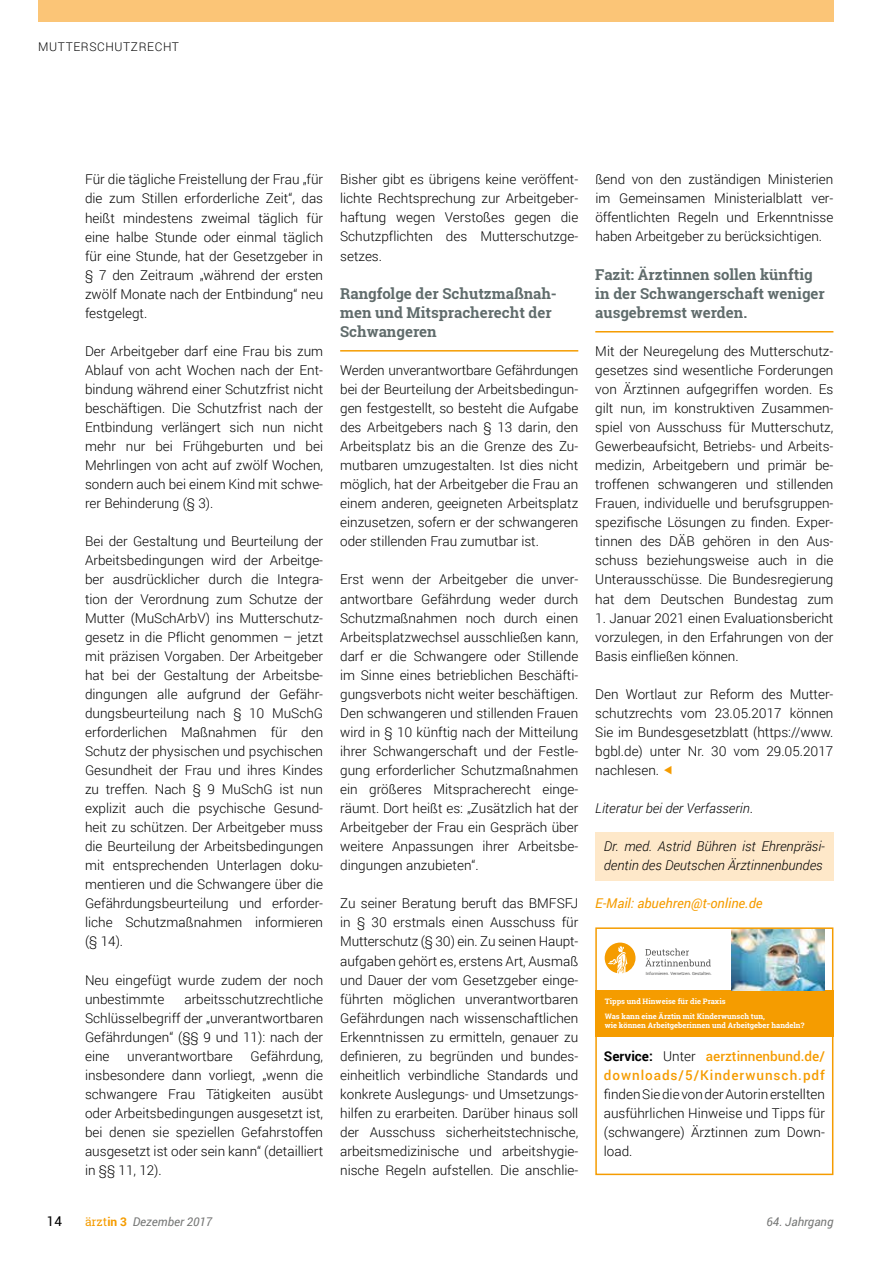
<style>
.page{position:relative;width:893px;height:1263px;background:#fff}
.page>*{position:absolute;margin:0;border:0;box-sizing:border-box;transform-origin:0 0}
.t1{font:700 15px/19px "Roboto Slab";color:#606c6c}
.t2{font:300 13.5px/19px "Roboto";color:#000;text-align:justify}
.t3{font:italic 300 13.5px/19px "Roboto";color:#000}
.t4{font:500 13.5px/19px "Roboto";letter-spacing:.07em;color:#f59c00}
.t5{font:italic 13.5px "Roboto";color:#f59c00}
.t6{font:13.5px "Roboto";color:#000}
.t7{font:italic 12px "Roboto";color:#767776}
.t8{font:300 12px "Roboto";letter-spacing:.05em;color:#000}
.t9{font:700 7.5px/14.2px "Roboto Slab";color:#fff}
.t10{font:4.35px "Roboto";color:#575756}
.s1{font-style:normal}
.s2{font-size:4.8px}
.s3{font-weight:700;color:#000}
.s4{font-weight:300;color:#000}
.s5{font-family:"Roboto Slab";font-style:normal;color:#f59c00}
.s6{font-weight:700;font-style:normal;color:#f59c00}
</style>
<div class="page">
<div style="left:38px;top:0;width:795px;height:21px;background:#fbc577"></div>
<div style="left:595px;top:832px;width:238px;height:48px;background:#fee8c9"></div>
<hr style="left:595px;top:331px;width:238px;height:1px;background:#f59c00">
<hr style="left:340px;top:350px;width:238px;height:2px;background:#f59c00">
<svg style="left:645px;top:948px;width:66px;height:18px"></svg>
<svg style="left:605px;top:942px;width:30px;height:31px"></svg>
<div style="left:595px;top:991px;width:238px;height:46px;background:#f59c00"></div>
<img style="left:732px;top:930px;width:93px;height:61px">
<div style="left:595px;top:927px;width:238px;height:248px;border:2px solid #f59c00"></div>
<p class="t8" style="left:38px;top:38px;width:142px">MUTTERSCHUTZRECHT</p>
<p class="t2" style="left:85px;top:170px;width:240px">Für die tägliche Freistellung der Frau „für die zum Stillen erforderliche Zeit“, das heißt mindestens zweimal täglich für eine halbe Stunde oder einmal täglich für eine Stunde, hat der Gesetzgeber in § 7 den Zeitraum „während der ersten zwölf Monate nach der Entbindung“ neu festgelegt.</p>
<p class="t2" style="left:85px;top:341px;width:240px">Der Arbeitgeber darf eine Frau bis zum Ablauf von acht Wochen nach der Ent&shy;bindung während einer Schutzfrist nicht beschäftigen. Die Schutzfrist nach der Entbindung verlängert sich nun nicht mehr nur bei Frühgeburten und bei Mehrlingen von acht auf zwölf Wochen, sondern auch bei einem Kind mit schwe&shy;rer Behinderung (§ 3).</p>
<p class="t2" style="left:85px;top:532px;width:240px">Bei der Gestaltung und Beurteilung der Arbeitsbedingungen wird der Arbeitge&shy;ber ausdrücklicher durch die Integra&shy;tion der Verordnung zum Schutze der Mutter (MuSchArbV) ins Mutterschutz&shy;gesetz in die Pflicht genommen – jetzt mit präzisen Vorgaben. Der Arbeitgeber hat bei der Gestaltung der Arbeitsbe&shy;dingungen alle aufgrund der Gefähr&shy;dungsbeurteilung nach § 10 MuSchG erforderlichen Maßnahmen für den Schutz der physischen und psychischen Gesundheit der Frau und ihres Kindes zu treffen. Nach § 9 MuSchG ist nun explizit auch die psychische Gesund&shy;heit zu schützen. Der Arbeitgeber muss die Beurteilung der Arbeitsbedingungen mit entsprechenden Unterlagen doku&shy;mentieren und die Schwangere über die Gefährdungsbeurteilung und erforder&shy;liche Schutzmaßnahmen informieren (§ 14).</p>
<p class="t2" style="left:85px;top:970px;width:240px">Neu eingefügt wurde zudem der noch unbestimmte</p>
<p class="t2" style="left:85px;top:989px;width:240px;text-indent:99px">arbeitsschutzrechtliche Schlüsselbegriff der „unverantwortbaren Gefährdungen“ (§§ 9 und 11): nach der eine</p>
<p class="t2" style="left:85px;top:1046px;width:240px;text-indent:166px">Gefährdung, insbesondere dann vorliegt, „wenn die schwangere Frau Tätigkeiten ausübt oder Arbeitsbedingungen ausgesetzt ist, bei denen sie speziellen Gefahrstoffen ausgesetzt ist oder sein kann“ (detailliert in §§ 11, 12).</p>
<p class="t2" style="left:127px;top:1046px;width:107px">unverantwortbare</p>
<p class="t2" style="left:340px;top:170px;width:240px">Bisher gibt es übrigens keine veröffent&shy;lichte Rechtsprechung zur Arbeitgeber&shy;haftung wegen Verstoßes gegen die Schutzpflichten des Mutterschutzge&shy;setzes.</p>
<p class="t1" style="left:340px;top:284px;width:218px">Rangfolge der Schutzmaßnah&shy;men und Mitspracherecht der<br>Schwangeren</p>
<p class="t2" style="left:340px;top:360px;width:240px">Werden unverantwortbare Gefährdungen bei der Beurteilung der Arbeitsbedingun&shy;gen festgestellt, so besteht die Aufgabe des Arbeitgebers nach § 13 darin, den Arbeitsplatz bis an die Grenze des Zu&shy;mutbaren umzugestalten. Ist dies nicht möglich, hat der Arbeitgeber die Frau an einem anderen, geeigneten Arbeitsplatz einzusetzen, sofern er der schwangeren oder stillenden Frau zumutbar ist.</p>
<p class="t2" style="left:340px;top:570px;width:240px">Erst wenn der Arbeitgeber die unver&shy;antwortbare Gefährdung weder durch Schutzmaßnahmen noch durch einen Arbeitsplatzwechsel ausschließen kann, darf er die Schwangere oder Stillende im Sinne eines betrieblichen Beschäfti&shy;gungsverbots nicht weiter beschäftigen.<br>Den schwangeren und stillenden Frauen wird in § 10 künftig nach der Mitteilung ihrer Schwangerschaft und der Festle&shy;gung erforderlicher Schutzmaßnahmen ein größeres Mitspracherecht einge&shy;räumt. Dort heißt es: „Zusätzlich hat der Arbeitgeber der Frau ein Gespräch über weitere Anpassungen ihrer Arbeitsbe&shy;dingungen anzubieten“.</p>
<p class="t2" style="left:340px;top:893px;width:240px">Zu seiner Beratung beruft das BMFSFJ in § 30 erstmals einen Ausschuss für Mutterschutz (§ 30) ein. Zu seinen Haupt&shy;aufgaben gehört es, erstens Art, Ausmaß und Dauer der vom Gesetzgeber einge&shy;führten möglichen unverantwortbaren Gefährdungen nach wissenschaftlichen Erkenntnissen zu ermitteln, genauer zu definieren, zu begründen und bundes&shy;einheitlich verbindliche Standards und konkrete Auslegungs- und Umsetzungs&shy;hilfen zu erarbeiten. Darüber hinaus soll der Ausschuss sicherheitstechnische, arbeitsmedizinische und arbeitshygie&shy;nische Regeln aufstellen. Die anschlie-</p>
<p class="t2" style="left:595px;top:170px;width:240px">ßend von den zuständigen Ministerien im Gemeinsamen Ministerialblatt ver&shy;öffentlichten Regeln und Erkenntnisse haben Arbeitgeber zu berücksichtigen.</p>
<p class="t1" style="left:595px;top:264px;width:231px">Fazit: Ärztinnen sollen künftig in der Schwangerschaft weniger ausgebremst werden.</p>
<p class="t2" style="left:595px;top:341px;width:240px">Mit der Neuregelung des Mutterschutz&shy;gesetzes sind wesentliche Forderungen von Ärztinnen aufgegriffen worden. Es gilt nun, im konstruktiven Zusammen&shy;spiel von Ausschuss für Mutterschutz, Gewerbeaufsicht, Betriebs- und Arbeits&shy;medizin, Arbeitgebern und primär be&shy;troffenen schwangeren und stillenden Frauen, individuelle und berufsgruppen&shy;spezifische Lösungen zu finden. Exper&shy;tinnen des DÄB gehören in den Aus&shy;schuss beziehungsweise auch in die Unterausschüsse. Die Bundesregierung hat dem Deutschen Bundestag zum</p>
<p class="t2" style="left:595px;top:608px;width:240px">1. Januar 2021 einen Evaluationsbericht vorzulegen, in den Erfahrungen von der Basis einfließen können.</p>
<p class="t2" style="left:595px;top:684px;width:240px">Den Wortlaut zur Reform des Mutter&shy;schutzrechts vom 23.05.2017 können Sie im Bundesgesetzblatt (https://www. bgbl.de) unter Nr. 30 vom 29.05.2017 nachlesen.</p>
<p class="t3" style="left:595px;top:798px;width:159px">Literatur bei der Verfasserin<span class="s1">.</span></p>
<p class="t3" style="left:604px;top:836px;width:223px">Dr. med. Astrid Bühren ist Ehrenpräsi&shy;dentin des Deutschen Ärztinnenbundes</p>
<p class="t5" style="left:595px;top:894px;width:169px">E-Mail: abuehren@t-online.de</p>
<p class="t10" style="left:646px;top:970px;width:67px">Informieren. Vernetzen. Gestalten<span class="s2">.</span></p>
<p class="t9" style="left:605px;top:994px;width:162px">Tipps und Hinweise für die Praxis<br>Was kann eine Ärztin mit Kinderwunsch tun,</p>
<p class="t9" style="left:605px;top:1018px;width:201px">wie können Arbeitgeberinnen und Arbeitgeber handeln?</p>
<p class="t4" style="left:604px;top:1046px;width:223px"><span class="s3">Service:</span> <span class="s4">Unter</span> aerztinnenbund.de/ downloads/5/Kinderwunsch.pdf</p>
<p class="t2" style="left:604px;top:1084px;width:223px">finden Sie die von der Autorin erstellten ausführlichen Hinweise und Tipps für (schwangere) Ärztinnen zum Down&shy;load.</p>
<p class="t6" style="left:47px;top:1212px;width:17px">14</p>
<p class="t7" style="left:85px;top:1214px;width:129px"><span class="s5">ärzt</span><span class="s6">in 3</span> Dezember 2017</p>
<p class="t7" style="left:767px;top:1214px;width:68px">64. Jahrgang</p>
</div>
